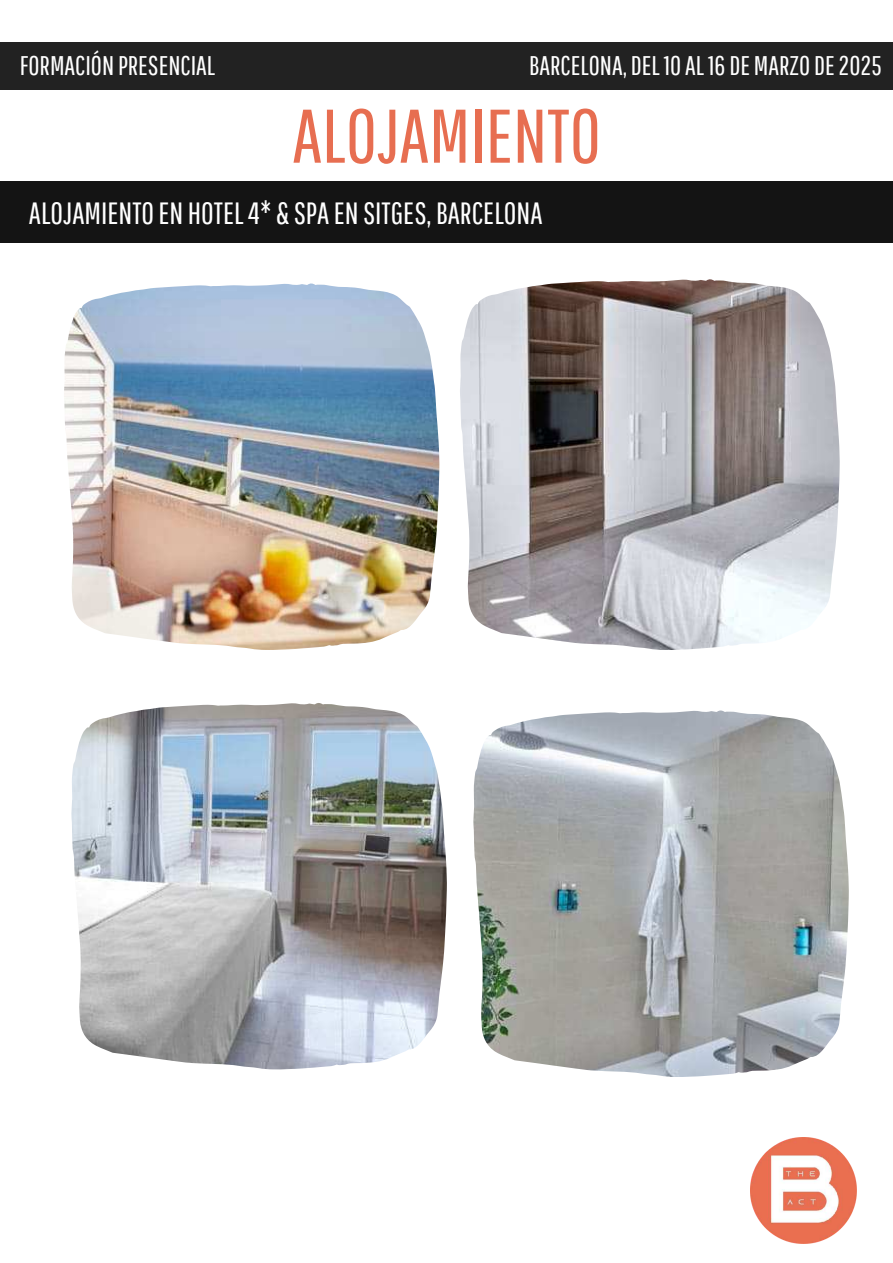
<style>
.page{position:relative;width:893px;height:1263px;background:#fff}
.page>*{position:absolute;margin:0;border:0;box-sizing:border-box;transform-origin:0 0}
.t1{font:75.75px "Pathway Gothic One";color:#e76e51}
.t2{font:30.75px "Pathway Gothic One";color:#fff}
.t3{font:27px "Pathway Gothic One";color:#fff}
</style>
<div class="page">
<div style="left:0;top:42px;width:893px;height:47px;background:#222"></div>
<div style="left:0;top:181px;width:893px;height:62px;background:#141414"></div>
<img style="left:64px;top:283px;width:375px;height:367px">
<img style="left:460px;top:279px;width:379px;height:371px">
<img style="left:751px;top:1137px;width:105px;height:106px">
<img style="left:71px;top:703px;width:375px;height:366px">
<img style="left:473px;top:710px;width:375px;height:367px">
<p class="t3" style="left:20px;top:50px;width:197px">FORMACIÓN PRESENCIAL</p>
<p class="t3" style="left:529px;top:50px;width:354px">BARCELONA, DEL10 AL16 DE MARZO DE 2025</p>
<p class="t1" style="left:292px;top:90px;width:310px">ALOJAMIENTO</p>
<p class="t2" style="left:29px;top:194px;width:515px">ALOJAMIENTO EN HOTEL4* &amp; SPAEN SITGES,BARCELONA</p>
</div>
